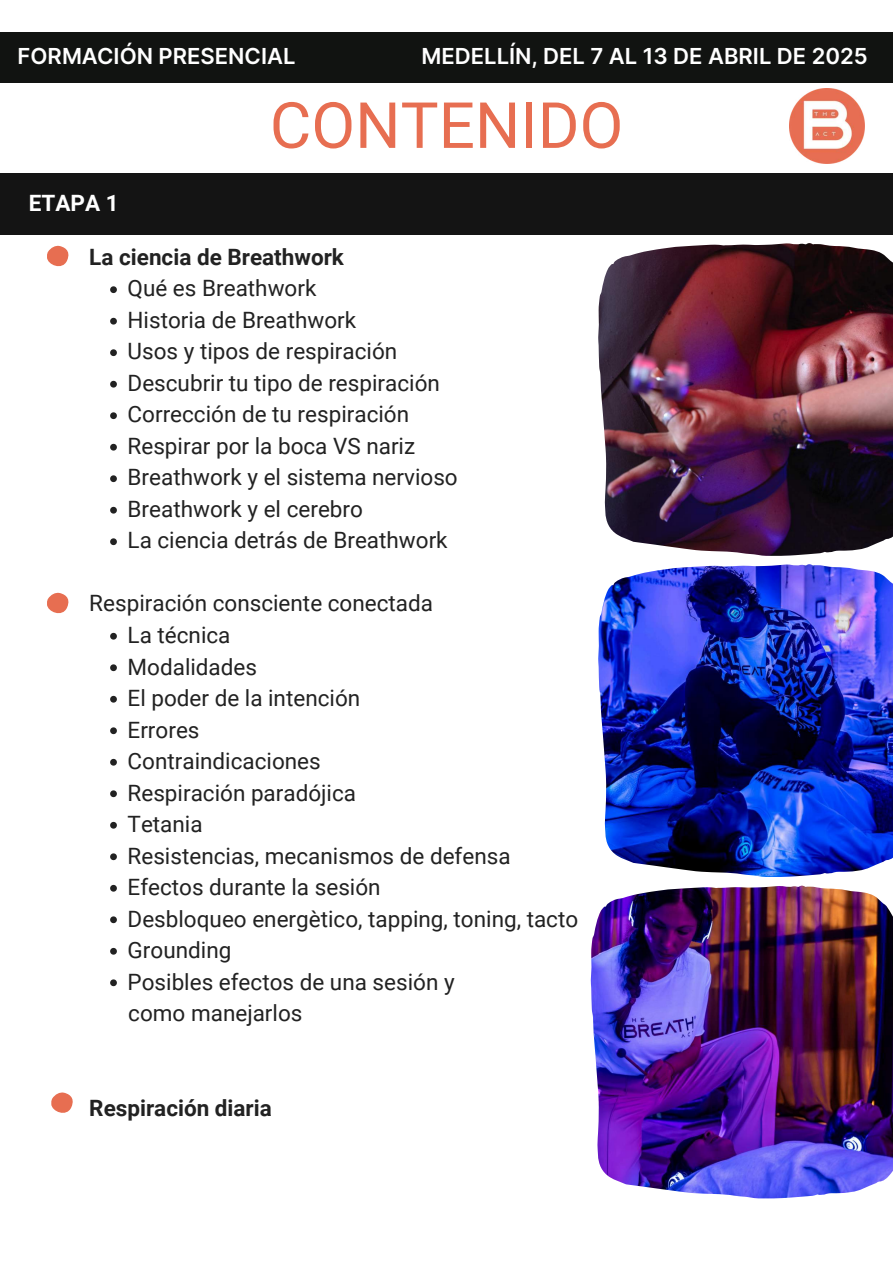
<style>
.page{position:relative;width:893px;height:1263px;background:#fff}
.page>*{position:absolute;margin:0;border:0;box-sizing:border-box;transform-origin:0 0}
.t1{font:63.75px "Roboto";color:#e76e51}
.t2{font:22.5px/31.5px "Roboto";color:#222}
.t3{font:700 22.5px "Roboto";color:#222}
.t4{font:700 22.5px "Roboto";color:#fff}
.t5{font:600 22.05px "Inter";color:#fff}
.t6{font:700 21.75px "Roboto";color:#fff}
</style>
<div class="page">
<div style="left:0;top:173px;width:893px;height:62px;background:#141414"></div>
<svg style="left:110px;top:286px;width:7px;height:7px"></svg>
<svg style="left:110px;top:318px;width:7px;height:7px"></svg>
<svg style="left:110px;top:349px;width:7px;height:7px"></svg>
<svg style="left:110px;top:381px;width:7px;height:7px"></svg>
<svg style="left:110px;top:412px;width:7px;height:7px"></svg>
<svg style="left:110px;top:444px;width:7px;height:7px"></svg>
<svg style="left:110px;top:475px;width:7px;height:7px"></svg>
<svg style="left:110px;top:507px;width:7px;height:7px"></svg>
<svg style="left:110px;top:538px;width:7px;height:7px"></svg>
<svg style="left:110px;top:633px;width:7px;height:7px"></svg>
<svg style="left:110px;top:664px;width:7px;height:7px"></svg>
<svg style="left:110px;top:696px;width:7px;height:7px"></svg>
<svg style="left:110px;top:727px;width:7px;height:7px"></svg>
<svg style="left:110px;top:759px;width:7px;height:7px"></svg>
<svg style="left:110px;top:790px;width:7px;height:7px"></svg>
<svg style="left:110px;top:822px;width:7px;height:7px"></svg>
<svg style="left:110px;top:853px;width:7px;height:7px"></svg>
<svg style="left:110px;top:885px;width:7px;height:7px"></svg>
<svg style="left:110px;top:916px;width:7px;height:7px"></svg>
<svg style="left:110px;top:948px;width:7px;height:7px"></svg>
<svg style="left:110px;top:979px;width:7px;height:7px"></svg>
<svg style="left:47px;top:245px;width:22px;height:22px"></svg>
<svg style="left:47px;top:592px;width:22px;height:22px"></svg>
<svg style="left:51px;top:1092px;width:22px;height:21px"></svg>
<img style="left:598px;top:243px;width:295px;height:313px">
<img style="left:790px;top:89px;width:74px;height:74px">
<img style="left:598px;top:564px;width:295px;height:313px">
<img style="left:591px;top:886px;width:302px;height:312px">
<div style="left:0;top:32px;width:893px;height:50px;background:#111311"></div>
<p class="t5" style="left:18px;top:40px;width:279px">FORMACIÓN PRESENCIAL</p>
<p class="t4" style="left:20px;top:41px;width:269px">FORMACIÓN PRESENCIAL</p>
<p class="t5" style="left:421px;top:40px;width:448px">MEDELLÍN, DEL 7 AL 13 DE ABRIL DE 2025</p>
<p class="t6" style="left:424px;top:41px;width:463px">MEDELLÍN, DEL 17 AL 23 DE FEBRERO DE 2025</p>
<p class="t4" style="left:29px;top:187px;width:91px">ETAPA 1</p>
<h1 class="t1" style="left:270px;top:81px;width:355px">CONTENIDO</h1>
<p class="t3" style="left:89px;top:241px;width:256px">La ciencia de Breathwork</p>
<p class="t2" style="left:128px;top:272px;width:332px">Qué es Breathwork<br>Historia de Breathwork<br>Usos y tipos de respiración<br>Descubrir tu tipo de respiración<br>Corrección de tu respiración<br>Respirar por la boca VS nariz<br>Breathwork y el sistema nervioso<br>Breathwork y el cerebro<br>La ciencia detrás de Breathwork</p>
<p class="t2" style="left:128px;top:587px;width:452px;text-indent:-38px">Respiración consciente conectada<br>La técnica<br>Modalidades<br>El poder de la intención<br>Errores<br>Contraindicaciones<br>Respiración paradójica<br>Tetania<br>Resistencias, mecanismos de defensa<br>Efectos durante la sesión<br>Desbloqueo energètico, tapping, toning, tacto<br>Grounding<br>Posibles efectos de una sesión y<br>como manejarlos</p>
<p class="t3" style="left:89px;top:1092px;width:184px">Respiración diaria</p>
</div>
